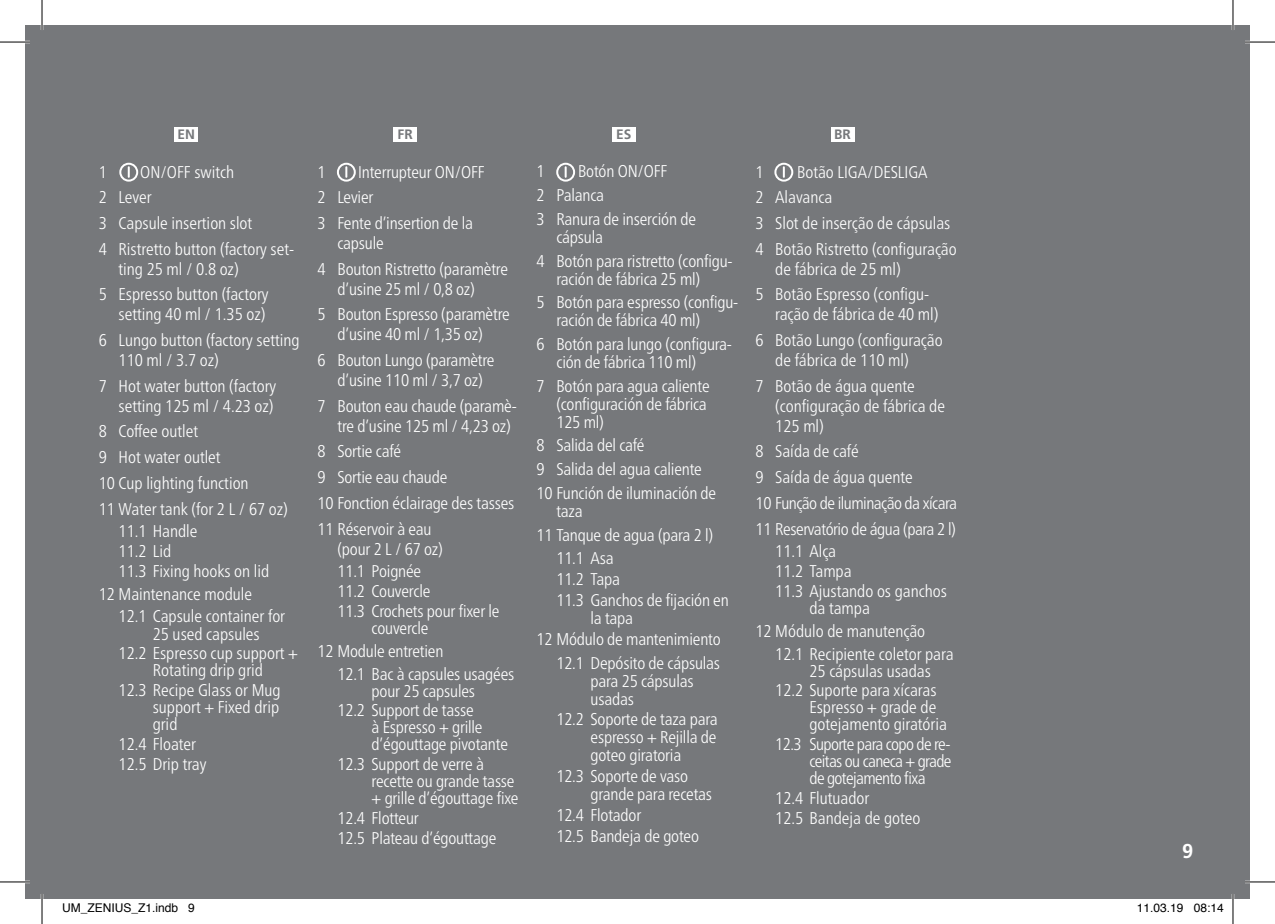
<style>
.page{position:relative;width:1275px;height:924px;background:#fff}
.page>*{position:absolute;margin:0;border:0;box-sizing:border-box;transform-origin:0 0}
.t1{font:700 20px "Frutiger";color:#fff}
.t2{font:300 condensed 17px/25.6px "Frutiger Neue LT Pro";letter-spacing:-.01em;color:#fff}
.t3{font:700 13.6px "Frutiger";color:#76787b}
.t4{font:12px "Helvetica";color:#000}
</style>
<div class="page">
<div style="left:303px;top:25px;width:947px;height:873px;background:#76787b"></div>
<div style="left:25px;top:25px;width:282px;height:873px;background:#76787b"></div>
<svg style="left:119px;top:163px;width:19px;height:18px"></svg>
<svg style="left:337px;top:163px;width:19px;height:18px"></svg>
<svg style="left:556px;top:163px;width:19px;height:18px"></svg>
<svg style="left:774px;top:163px;width:19px;height:18px"></svg>
<div style="left:175px;top:127px;width:23px;height:14px;background:#fff"></div>
<div style="left:393px;top:127px;width:23px;height:14px;background:#fff"></div>
<div style="left:612px;top:127px;width:23px;height:14px;background:#fff"></div>
<div style="left:831px;top:127px;width:23px;height:14px;background:#fff"></div>
<hr style="left:0;top:41px;width:30px;height:2px;background:#fff">
<hr style="left:1245px;top:41px;width:30px;height:2px;background:#fff">
<hr style="left:0;top:880px;width:30px;height:2px;background:#fff">
<hr style="left:1245px;top:880px;width:30px;height:2px;background:#fff">
<hr style="left:41px;top:0;width:2px;height:30px;background:#fff">
<hr style="left:41px;top:893px;width:2px;height:30px;background:#fff">
<hr style="left:1231px;top:0;width:3px;height:30px;background:#fff">
<hr style="left:1231px;top:893px;width:3px;height:30px;background:#fff">
<hr style="left:0;top:42px;width:30px;height:1px;background:#000">
<hr style="left:1245px;top:42px;width:30px;height:1px;background:#000">
<hr style="left:0;top:881px;width:30px;height:1px;background:#000">
<hr style="left:1245px;top:881px;width:30px;height:1px;background:#000">
<hr style="left:42px;top:0;width:1px;height:30px;background:#000">
<hr style="left:42px;top:893px;width:1px;height:30px;background:#000">
<hr style="left:1232px;top:0;width:1px;height:30px;background:#000">
<hr style="left:1232px;top:893px;width:1px;height:30px;background:#000">
<p class="t3" style="left:178px;top:126px;width:19px">EN</p>
<p class="t3" style="left:397px;top:126px;width:17px">FR</p>
<p class="t3" style="left:616px;top:126px;width:17px">ES</p>
<p class="t3" style="left:834px;top:126px;width:18px">BR</p>
<p class="t2" style="left:99px;top:159px;width:197px;text-indent:42px">ON/OFF switch<br>2 Lever<br>3 Capsule insertion slot<br>4 Ristretto button (factory set-</p>
<p class="t2" style="left:99px;top:256px;width:171px;text-align:center">ting 25 ml / 0.8 oz)<br>5 Espresso button (factory</p>
<p class="t2" style="left:99px;top:301px;width:202px;text-indent:20px">setting 40 ml / 1.35 oz)<br>6 Lungo button (factory setting</p>
<p class="t2" style="left:99px;top:347px;width:179px;text-indent:20px">110 ml / 3.7 oz)<br>7 Hot water button (factory</p>
<p class="t2" style="left:99px;top:393px;width:191px;text-indent:20px">setting 125 ml / 4.23 oz)<br>8 Coffee outlet<br>9 Hot water outlet<br>10 Cup lighting function<br>11 Water tank (for 2 L / 67 oz)</p>
<p class="t2" style="left:119px;top:521px;width:152px;line-height:19.8px">11.1 Handle<br>11.2 Lid<br>11.3 Fixing hooks on lid</p>
<p class="t2" style="left:119px;top:582px;width:168px;line-height:22.6px;text-indent:-20px">12 Maintenance module<br>12.1 Capsule container for</p>
<p class="t2" style="left:119px;top:623px;width:181px;line-height:19.8px;text-align:center">25 used capsules<br>12.2 Espresso cup support +</p>
<p class="t2" style="left:119px;top:660px;width:163px;line-height:19.8px;text-indent:34px">Rotating drip grid<br>12.3 Recipe Glass or Mug</p>
<p class="t2" style="left:153px;top:698px;width:128px;line-height:17px">support + Fixed drip grid</p>
<p class="t2" style="left:119px;top:733px;width:89px;line-height:19.8px">12.4 Floater<br>12.5 Drip tray</p>
<p class="t2" style="left:99px;top:159px;width:10px">1</p>
<p class="t2" style="left:318px;top:159px;width:168px;text-indent:41px">Interrupteur ON/OFF<br>2 Levier<br>3 Fente d’insertion de la</p>
<p class="t2" style="left:318px;top:230px;width:192px;text-indent:20px">capsule<br>4 Bouton Ristretto (paramètre</p>
<p class="t2" style="left:318px;top:276px;width:194px;text-indent:20px">d’usine 25 ml / 0,8 oz)<br>5 Bouton Espresso (paramètre</p>
<p class="t2" style="left:318px;top:321px;width:178px;text-align:center">d’usine 40 ml / 1,35 oz)<br>6 Bouton Lungo (paramètre</p>
<p class="t2" style="left:318px;top:367px;width:201px;text-indent:20px">d’usine 110 ml / 3,7 oz)<br>7 Bouton eau chaude (paramè-</p>
<p class="t2" style="left:318px;top:413px;width:198px;text-indent:20px">tre d’usine 125 ml / 4,23 oz)<br>8 Sortie café<br>9 Sortie eau chaude<br>10 Fonction éclairage des tasses<br>11 Réservoir à eau</p>
<p class="t2" style="left:337px;top:537px;width:107px;line-height:22.6px">(pour 2 L / 67 oz)<br>11.1 Poignée</p>
<p class="t2" style="left:337px;top:581px;width:164px;line-height:19.8px">11.2 Couvercle<br>11.3 Crochets pour fixer le</p>
<p class="t2" style="left:372px;top:615px;width:58px">couvercle</p>
<p class="t2" style="left:318px;top:637px;width:127px">12 Module entretien</p>
<p class="t2" style="left:337px;top:660px;width:178px">12.1 Bac à capsules usagées</p>
<p class="t2" style="left:337px;top:680px;width:139px;line-height:19.8px;text-align:right">pour 25 capsules<br>12.2 Support de tasse</p>
<p class="t2" style="left:372px;top:718px;width:138px;line-height:17px">à Espresso + grille d’égouttage pivotante</p>
<p class="t2" style="left:372px;top:755px;width:148px;line-height:17px;text-indent:-34px">12.3 Support de verre à recette ou grande tasse + grille d’égouttage fixe</p>
<p class="t2" style="left:337px;top:807px;width:160px;line-height:19.8px">12.4 Flotteur<br>12.5 Plateau d’égouttage</p>
<p class="t2" style="left:318px;top:159px;width:10px">1</p>
<p class="t2" style="left:536px;top:159px;width:161px;line-height:23.6px;text-indent:42px">Botón ON/OFF<br>2 Palanca<br>3 Ranura de inserción de</p>
<p class="t2" style="left:536px;top:225px;width:198px;line-height:23.6px;text-indent:20px">cápsula<br>4 Botón para ristretto (configu-</p>
<p class="t2" style="left:536px;top:266px;width:203px;line-height:23.6px;text-indent:20px">ración de fábrica 25 ml)<br>5 Botón para espresso (configu-</p>
<p class="t2" style="left:536px;top:308px;width:197px;line-height:23.6px;text-indent:20px">ración de fábrica 40 ml)<br>6 Botón para lungo (configura-</p>
<p class="t2" style="left:536px;top:350px;width:175px;line-height:23.6px;text-align:center">ción de fábrica 110 ml)<br>7 Botón para agua caliente</p>
<p class="t2" style="left:556px;top:394px;width:152px;line-height:18px">(configuración de fábrica<br>125 ml)</p>
<p class="t2" style="left:536px;top:433px;width:181px;line-height:23.6px">8 Salida del café<br>9 Salida del agua caliente<br>10 Función de iluminación de</p>
<p class="t2" style="left:556px;top:497px;width:28px">taza</p>
<p class="t2" style="left:536px;top:521px;width:178px">11 Tanque de agua (para 2 l)</p>
<p class="t2" style="left:556px;top:545px;width:59px">11.1 Asa</p>
<p class="t2" style="left:556px;top:568px;width:174px;line-height:20.8px">11.2 Tapa<br>11.3 Ganchos de fijación en</p>
<p class="t2" style="left:536px;top:607px;width:186px;line-height:20.8px;text-indent:54px">la tapa<br>12 Módulo de mantenimiento</p>
<p class="t2" style="left:590px;top:653px;width:131px;line-height:18px;text-indent:-34px">12.1 Depósito de cápsulas para 25 cápsulas usadas</p>
<p class="t2" style="left:590px;top:710px;width:129px;line-height:18px;text-align:justify;text-indent:-34px">12.2 Soporte de taza para espresso + Rejilla de goteo giratoria</p>
<p class="t2" style="left:590px;top:767px;width:123px;line-height:18px;text-indent:-34px">12.3 Soporte de vaso grande para recetas</p>
<p class="t2" style="left:556px;top:804px;width:144px;line-height:20.8px">12.4 Flotador<br>12.5 Bandeja de goteo</p>
<p class="t2" style="left:536px;top:158px;width:10px">1</p>
<p class="t2" style="left:755px;top:159px;width:203px;text-indent:42px">Botão LIGA/DESLIGA<br>2 Alavanca<br>3 Slot de inserção de cápsulas<br>4 Botão Ristretto (configuração</p>
<p class="t2" style="left:755px;top:256px;width:175px;text-align:center">de fábrica de 25 ml)<br>5 Botão Espresso (configu-</p>
<p class="t2" style="left:755px;top:301px;width:189px;text-align:right">ração de fábrica de 40 ml)<br>6 Botão Lungo (configuração</p>
<p class="t2" style="left:755px;top:347px;width:161px;text-indent:20px">de fábrica de 110 ml)<br>7 Botão de água quente</p>
<p class="t2" style="left:775px;top:395px;width:171px;line-height:20px">(configuração de fábrica de<br>125 ml)</p>
<p class="t2" style="left:755px;top:438px;width:203px">8 Saída de café<br>9 Saída de água quente<br>10 Função de iluminação da xícara<br>11 Reservatório de água (para 2 l)</p>
<p class="t2" style="left:775px;top:541px;width:173px;line-height:19.8px">11.1 Alça<br>11.2 Tampa<br>11.3 Ajustando os ganchos</p>
<p class="t2" style="left:809px;top:595px;width:62px">da tampa</p>
<p class="t2" style="left:755px;top:617px;width:171px">12 Módulo de manutenção</p>
<p class="t2" style="left:775px;top:640px;width:180px">12.1 Recipiente coletor para</p>
<p class="t2" style="left:775px;top:660px;width:163px;line-height:19.8px;text-indent:34px">25 cápsulas usadas<br>12.2 Suporte para xícaras</p>
<p class="t2" style="left:809px;top:698px;width:139px;line-height:17px">Espresso + grade de gotejamento giratória</p>
<p class="t2" style="left:809px;top:735px;width:144px;line-height:17px;text-align:justify;text-indent:-34px">12.3 Suporte para copo de re&shy;ceitas ou caneca + grade de gotejamento fixa</p>
<p class="t2" style="left:775px;top:787px;width:147px;line-height:19.8px">12.4 Flutuador<br>12.5 Bandeja de goteo</p>
<p class="t2" style="left:755px;top:159px;width:10px">1</p>
<p class="t1" style="left:1182px;top:838px;width:13px">9</p>
<p class="t4" style="left:62px;top:898px;width:134px">UM_ZENIUS_Z1.indb 9</p>
<p class="t4" style="left:1137px;top:898px;width:88px">11.03.19 08:14</p>
</div>
